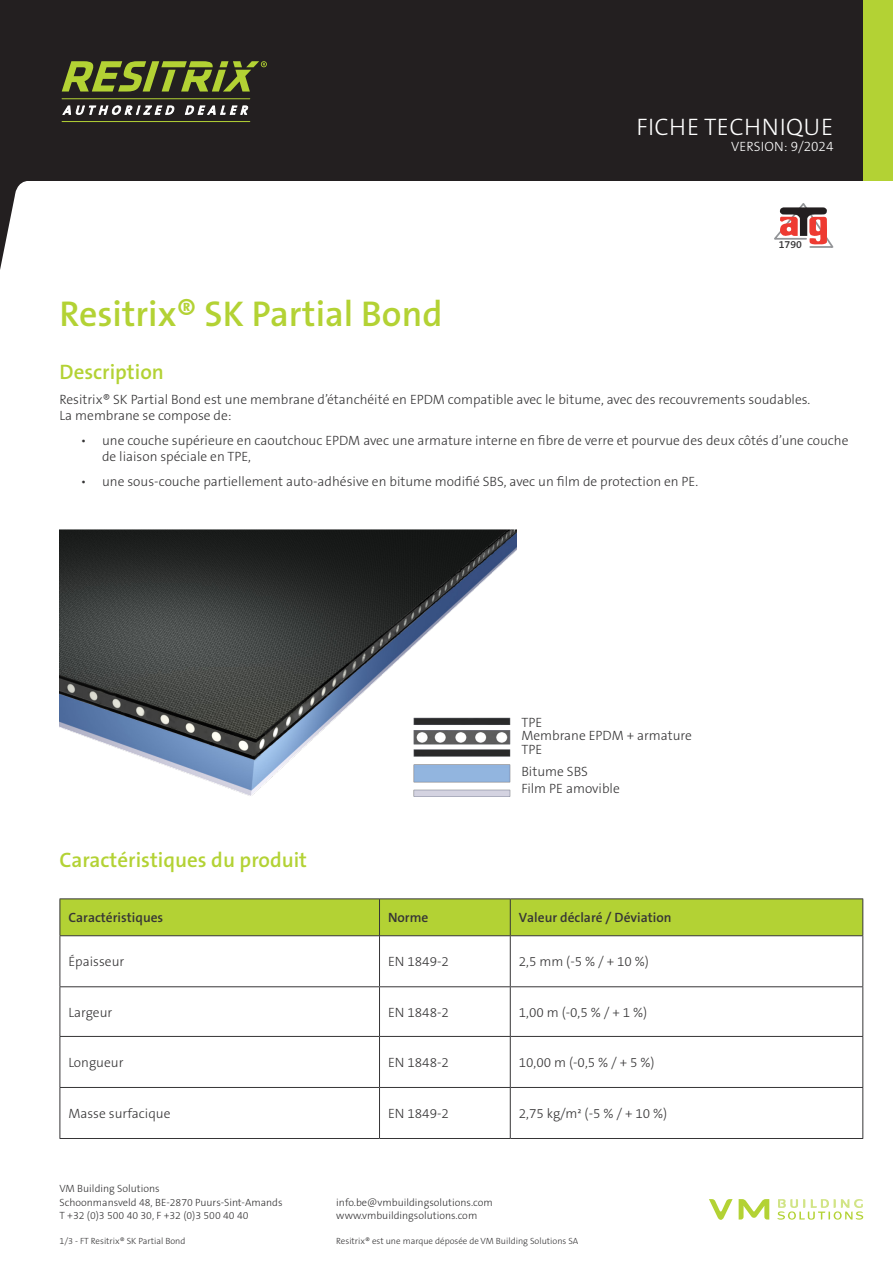
<style>
.page{position:relative;width:893px;height:1263px;background:#fff}
.page>*{position:absolute;margin:0;border:0;box-sizing:border-box;transform-origin:0 0}
.NAME_OF_PRODUCT{font:600 36px "The Sans B W6";color:#b3d234}
.t1{font:300 24px "The Sans B W3";letter-spacing:.015em;color:#fff}
.BODY{font:600 21px "The Sans B W6";color:#b3d234}
.SECTION{font:600 21px "The Sans B W6";color:#b3d234}
.BODY-2{font:300 13.5px/16.2px "The Sans B W3";color:#363536}
.SECTION-2{font:600 13.5px "The Sans B W6";color:#363536}
.SUBTITLE{font:600 13.5px "The Sans B W6";color:#363536}
.t2{font:300 13.5px "The Sans B W3";letter-spacing:.01em;color:#fff}
.t3{font:300 10.5px/13.5px "The Sans B W3";color:#363536}
.t4{font:600 10.5px "The Sans B W6";color:#363536}
.t5{font:300 9px "The Sans B W3";color:#363536}
</style>
<div class="page">
<div style="left:0;top:0;width:886px;height:181px;background:#231f20"></div>
<div style="left:863px;top:0;width:30px;height:181px;background:#b3d234"></div>
<svg style="left:62px;top:105px;width:112px;height:10px"></svg>
<svg style="left:185px;top:105px;width:63px;height:10px"></svg>
<svg style="left:62px;top:61px;width:205px;height:31px"></svg>
<hr style="left:62px;top:98px;width:188px;height:1px;background:#b3d234">
<hr style="left:62px;top:121px;width:188px;height:1px;background:#b3d234">
<svg style="left:777px;top:1199px;width:86px;height:21px"></svg>
<svg style="left:709px;top:1199px;width:60px;height:21px"></svg>
<svg style="left:1px;top:181px;width:26px;height:84px"></svg>
<hr style="left:0;top:181px;width:1px;height:89px;background:#231f20">
<svg style="left:774px;top:203px;width:60px;height:45px"></svg>
<div style="left:61px;top:899px;width:801px;height:36px;background:#b3d234"></div>
<hr style="left:60px;top:898px;width:320px;height:1px;background:#363536">
<hr style="left:60px;top:899px;width:1px;height:36px;background:#363536">
<hr style="left:379px;top:899px;width:1px;height:36px;background:#363536">
<hr style="left:60px;top:935px;width:320px;height:1px;background:#363536">
<hr style="left:380px;top:898px;width:130px;height:1px;background:#363536">
<hr style="left:510px;top:898px;width:353px;height:1px;background:#363536">
<hr style="left:510px;top:899px;width:1px;height:36px;background:#363536">
<hr style="left:862px;top:899px;width:1px;height:36px;background:#363536">
<hr style="left:60px;top:936px;width:1px;height:50px;background:#363536">
<hr style="left:379px;top:935px;width:131px;height:1px;background:#363536">
<hr style="left:379px;top:936px;width:1px;height:50px;background:#363536">
<hr style="left:510px;top:935px;width:353px;height:1px;background:#363536">
<hr style="left:510px;top:936px;width:1px;height:50px;background:#363536">
<hr style="left:862px;top:936px;width:1px;height:50px;background:#363536">
<hr style="left:60px;top:986px;width:319px;height:1px;background:#363536">
<hr style="left:60px;top:987px;width:1px;height:49px;background:#363536">
<hr style="left:379px;top:986px;width:131px;height:1px;background:#363536">
<hr style="left:379px;top:987px;width:1px;height:49px;background:#363536">
<hr style="left:510px;top:986px;width:353px;height:1px;background:#363536">
<hr style="left:510px;top:987px;width:1px;height:49px;background:#363536">
<hr style="left:862px;top:987px;width:1px;height:49px;background:#363536">
<hr style="left:60px;top:1036px;width:319px;height:1px;background:#363536">
<hr style="left:60px;top:1037px;width:1px;height:50px;background:#363536">
<hr style="left:379px;top:1036px;width:131px;height:1px;background:#363536">
<hr style="left:379px;top:1037px;width:1px;height:50px;background:#363536">
<hr style="left:510px;top:1036px;width:353px;height:1px;background:#363536">
<hr style="left:510px;top:1037px;width:1px;height:50px;background:#363536">
<hr style="left:862px;top:1037px;width:1px;height:50px;background:#363536">
<hr style="left:60px;top:1087px;width:319px;height:1px;background:#363536">
<hr style="left:60px;top:1088px;width:1px;height:50px;background:#363536">
<hr style="left:379px;top:1087px;width:131px;height:1px;background:#363536">
<hr style="left:379px;top:1088px;width:1px;height:50px;background:#363536">
<hr style="left:510px;top:1087px;width:353px;height:1px;background:#363536">
<hr style="left:510px;top:1088px;width:1px;height:50px;background:#363536">
<hr style="left:862px;top:1088px;width:1px;height:50px;background:#363536">
<hr style="left:60px;top:1138px;width:319px;height:1px;background:#363536">
<hr style="left:379px;top:1138px;width:131px;height:1px;background:#363536">
<hr style="left:510px;top:1138px;width:353px;height:1px;background:#363536">
<img style="left:60px;top:529px;width:456px;height:267px">
<h2 class="t1" style="left:636px;top:111px;width:198px">FICHE TECHNIQUE</h2>
<p class="t2" style="left:731px;top:138px;width:104px">VERSION: 9/2024</p>
<p class="t4" style="left:779px;top:238px;width:25px">1790</p>
<p class="NAME_OF_PRODUCT" style="left:60px;top:291px;width:384px">Resitrix® SK Partial Bond</p>
<p class="SECTION" style="left:60px;top:359px;width:106px">Description</p>
<p class="BODY-2" style="left:60px;top:391px;width:752px">Resitrix® SK Partial Bond est une membrane d’étanchéité en EPDM compatible avec le bitume, avec des recouvrements soudables.<br>La membrane se compose de:</p>
<p class="BODY-2" style="left:102px;top:432px;width:748px;text-indent:-21px">• une couche supérieure en caoutchouc EPDM avec une armature interne en fibre de verre et pourvue des deux côtés d’une couche de liaison spéciale en TPE,</p>
<p class="BODY-2" style="left:81px;top:473px;width:619px">• une sous-couche partiellement auto-adhésive en bitume modifié SBS, avec un film de protection en PE.</p>
<p class="BODY-2" style="left:521px;top:714px;width:22px">TPE</p>
<p class="BODY-2" style="left:521px;top:727px;width:172px">Membrane EPDM + armature</p>
<p class="BODY-2" style="left:521px;top:741px;width:22px">TPE</p>
<p class="BODY-2" style="left:521px;top:763px;width:68px">Bitume SBS</p>
<p class="BODY-2" style="left:521px;top:780px;width:100px">Film PE amovible</p>
<p class="BODY" style="left:60px;top:847px;width:249px">Caractéristiques du produit</p>
<p class="SUBTITLE" style="left:68px;top:909px;width:96px">Caractéristiques</p>
<p class="SECTION-2" style="left:388px;top:909px;width:42px">Norme</p>
<p class="SECTION-2" style="left:519px;top:909px;width:154px">Valeur déclaré / Déviation</p>
<p class="BODY-2" style="left:68px;top:954px;width:57px">Épaisseur</p>
<p class="BODY-2" style="left:388px;top:954px;width:62px">EN 1849-2</p>
<p class="BODY-2" style="left:519px;top:954px;width:132px">2,5 mm (-5 % / + 10 %)</p>
<p class="BODY-2" style="left:68px;top:1004px;width:45px">Largeur</p>
<p class="BODY-2" style="left:388px;top:1004px;width:62px">EN 1848-2</p>
<p class="BODY-2" style="left:519px;top:1004px;width:130px">1,00 m (-0,5 % / + 1 %)</p>
<p class="BODY-2" style="left:68px;top:1054px;width:57px">Longueur</p>
<p class="BODY-2" style="left:388px;top:1054px;width:62px">EN 1848-2</p>
<p class="BODY-2" style="left:519px;top:1054px;width:137px">10,00 m (-0,5 % / + 5 %)</p>
<p class="BODY-2" style="left:68px;top:1105px;width:104px">Masse surfacique</p>
<p class="BODY-2" style="left:388px;top:1105px;width:62px">EN 1849-2</p>
<p class="BODY-2" style="left:519px;top:1105px;width:150px">2,75 kg/m² (-5 % / + 10 %)</p>
<p class="t3" style="left:60px;top:1182px;width:225px">VM Building Solutions<br>Schoonmansveld 48, BE-2870 Puurs-Sint-Amands<br>T +32 (0)3 500 40 30, F +32 (0)3 500 40 40</p>
<p class="t5" style="left:60px;top:1235px;width:127px">1/3 - FT Resitrix® SK Partial Bond</p>
<p class="t3" style="left:336px;top:1196px;width:158px">info.be@vmbuildingsolutions.com www.vmbuildingsolutions.com</p>
<p class="t5" style="left:336px;top:1235px;width:244px">Resitrix® est une marque déposée de VM Building Solutions SA</p>
</div>
